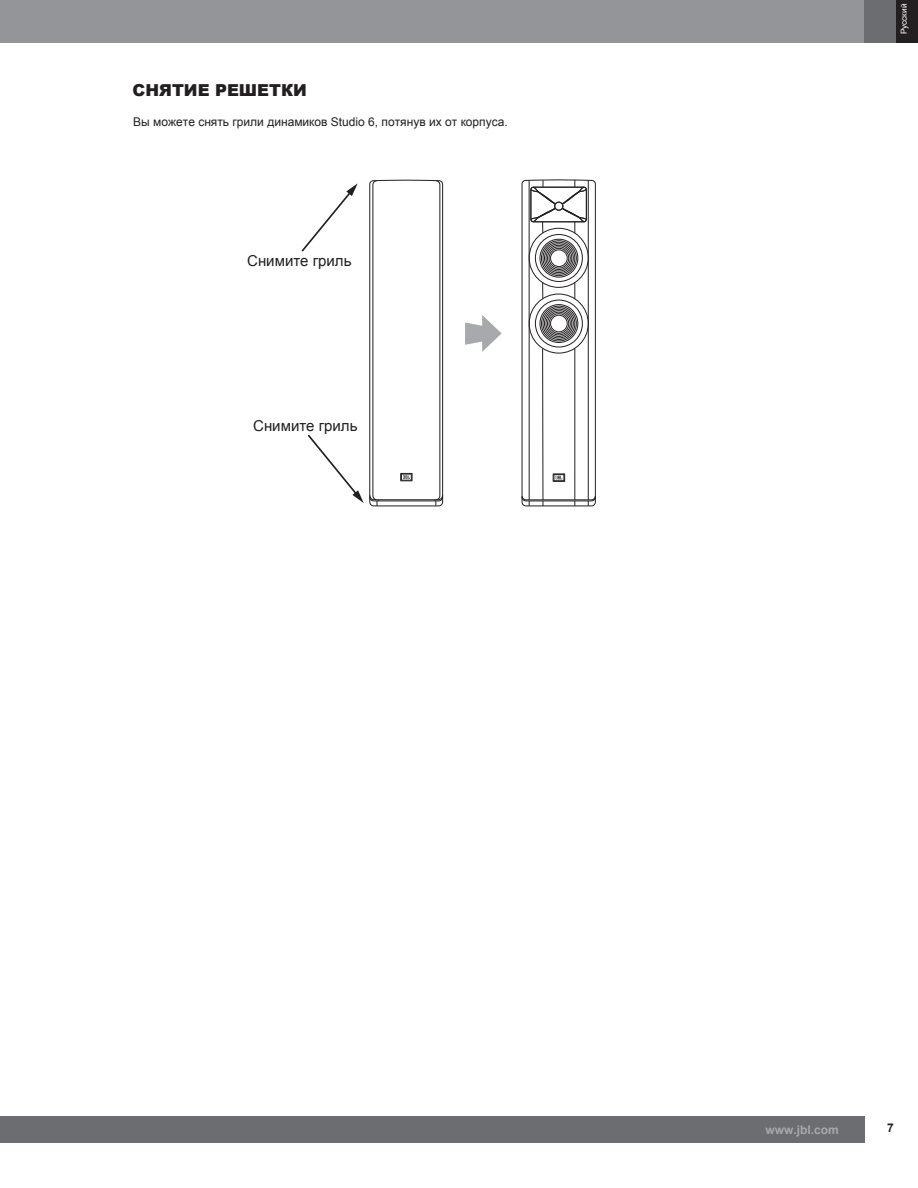
<style>
.page{position:relative;width:918px;height:1188px;background:#fff}
.page>*{position:absolute;margin:0;border:0;box-sizing:border-box;transform-origin:0 0}
.t1{font:900 16.5px "Arial";color:#231f20}
.t2{font:15px "Arial";color:#231f20}
.t3{font:12px "Arial";color:#231f20}
.t4{font:700 12px "Arial";color:#a8a9ad}
.t5{font:700 12px "Arial";color:#231f20}
.t6{font:8.25px "Arial";color:#fff}
</style>
<div class="page">
<div style="left:0;top:1116px;width:864px;height:27px;background:#6c6d70"></div>
<div style="left:0;top:0;width:864px;height:43px;background:#939598"></div>
<div style="left:864px;top:0;width:33px;height:43px;background:#6c6d70"></div>
<div style="left:896px;top:0;width:22px;height:43px;background:#231f20"></div>
<svg style="left:465px;top:315px;width:37px;height:37px"></svg>
<svg style="left:301px;top:180px;width:142px;height:326px"></svg>
<svg style="left:522px;top:179px;width:74px;height:327px"></svg>
<h1 class="t1" style="left:133px;top:78px;width:176px">СНЯТИЕ РЕШЕТКИ</h1>
<p class="t3" style="left:133px;top:114px;width:376px">Вы можете снять грили динамиков Studio 6, потянув их от корпуса.</p>
<p class="t2" style="left:247px;top:251px;width:106px">Снимите гриль</p>
<p class="t2" style="left:253px;top:415px;width:106px">Снимите гриль</p>
<p class="t6" style="left:899px;top:34px;width:32px;rotate:-90deg">Русский</p>
<p class="t4" style="left:765px;top:1122px;width:75px">www.jbl.com</p>
<p class="t5" style="left:887px;top:1120px;width:8px">7</p>
</div>
